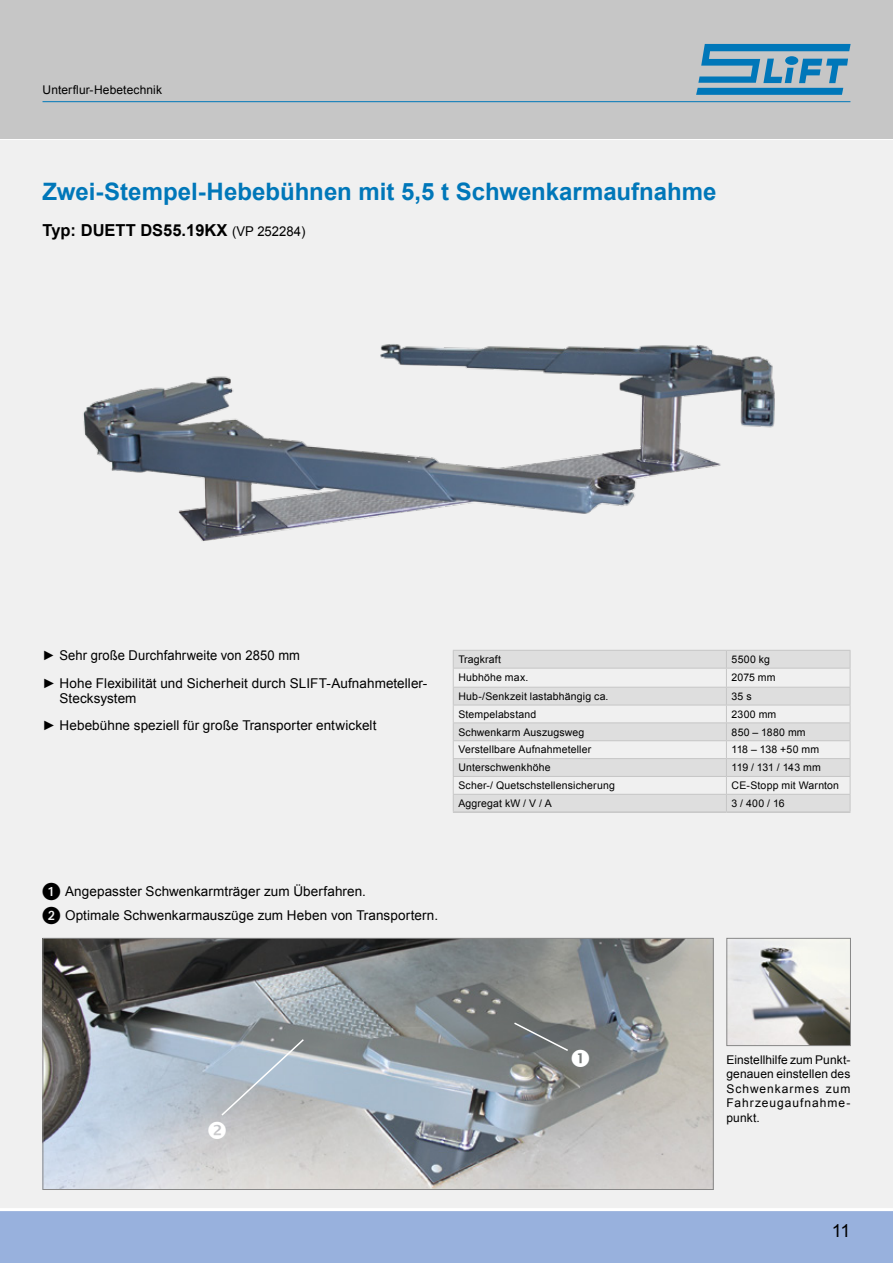
<style>
.page{position:relative;width:893px;height:1263px;background:#fff}
.page>*{position:absolute;margin:0;border:0;box-sizing:border-box;transform-origin:0 0}
.t1{font:700 24px "Arial";color:#0077b9}
.t2{font:18px "Arial";color:#000}
.t3{font:700 16.5px "Arial";color:#000}
.t4{font:13.5px/27.8px "Arial";letter-spacing:.005em;color:#000}
.t5{font:13.5px/27.8px "Arial";letter-spacing:.005em;color:#000;scale:.96 1}
.t6{font:12px/14.4px "Arial";letter-spacing:.055em;color:#000;text-align:justify}
.t7{font:12px "Arial";letter-spacing:.01em;color:#000}
.t8{font:10.5px "Arial";letter-spacing:.015em;color:#000}
.t9{font:10.5px "Arial";letter-spacing:-.02em;color:#000}
.s1{font-weight:400;font-size:13.5px}
.s2{font-family:"European Pi One";font-size:18px}
</style>
<div class="page">
<div style="left:0;top:118px;width:893px;height:1102px;background:#f0f0f0"></div>
<div style="left:0;top:1209px;width:893px;height:54px;background:#98b1dd"></div>
<hr style="left:0;top:1208px;width:893px;height:3px;background:#fff">
<hr style="left:0;top:137px;width:893px;height:3px;background:#fff">
<div style="left:0;top:0;width:893px;height:139px;background:#c6c6c6"></div>
<svg style="left:696px;top:44px;width:155px;height:51px"></svg>
<hr style="left:43px;top:101px;width:807px;height:1px;background:#0077b9">
<img style="left:83px;top:344px;width:692px;height:197px">
<img style="left:45px;top:940px;width:667px;height:248px">
<div style="left:43px;top:938px;width:671px;height:252px;border:1px solid #878787"></div>
<img style="left:728px;top:942px;width:121px;height:102px">
<div style="left:726px;top:938px;width:125px;height:108px;border:1px solid #878787"></div>
<svg style="left:454px;top:651px;width:396px;height:160px;fill:#dedede"></svg>
<hr style="left:453px;top:668px;width:273px;height:1px;background:#c6c6c6">
<hr style="left:726px;top:668px;width:124px;height:1px;background:#c6c6c6">
<hr style="left:453px;top:687px;width:273px;height:1px;background:#c6c6c6">
<hr style="left:726px;top:687px;width:124px;height:1px;background:#c6c6c6">
<hr style="left:453px;top:705px;width:273px;height:1px;background:#c6c6c6">
<hr style="left:726px;top:705px;width:124px;height:1px;background:#c6c6c6">
<hr style="left:453px;top:722px;width:273px;height:1px;background:#c6c6c6">
<hr style="left:726px;top:722px;width:124px;height:1px;background:#c6c6c6">
<hr style="left:453px;top:740px;width:273px;height:1px;background:#c6c6c6">
<hr style="left:726px;top:740px;width:124px;height:1px;background:#c6c6c6">
<hr style="left:453px;top:758px;width:273px;height:1px;background:#c6c6c6">
<hr style="left:726px;top:758px;width:124px;height:1px;background:#c6c6c6">
<hr style="left:453px;top:776px;width:273px;height:1px;background:#c6c6c6">
<hr style="left:726px;top:776px;width:124px;height:1px;background:#c6c6c6">
<svg style="left:726px;top:651px;width:1px;height:160px"></svg>
<hr style="left:453px;top:794px;width:273px;height:1px;background:#c6c6c6">
<hr style="left:726px;top:794px;width:124px;height:1px;background:#c6c6c6">
<hr style="left:453px;top:650px;width:273px;height:1px;background:#c6c6c6">
<hr style="left:726px;top:650px;width:124px;height:1px;background:#c6c6c6">
<svg style="left:453px;top:651px;width:1px;height:160px"></svg>
<svg style="left:850px;top:651px;width:1px;height:160px"></svg>
<hr style="left:453px;top:811px;width:273px;height:2px;background:#c6c6c6">
<hr style="left:726px;top:811px;width:124px;height:2px;background:#c6c6c6">
<svg style="left:512px;top:1021px;width:77px;height:46px;background:#727676"></svg>
<svg style="left:209px;top:1037px;width:96px;height:102px;background:#b3bbc2"></svg>
<p class="t7" style="left:43px;top:81px;width:121px">Unterflur-Hebetechnik</p>
<h1 class="t1" style="left:43px;top:175px;width:675px">Zwei-Stempel-Hebebühnen mit 5,5 t Schwenkarmaufnahme</h1>
<h3 class="t3" style="left:43px;top:219px;width:264px">Typ: DUETT DS55.19KX <span class="s1">(VP 252284)</span></h3>
<p class="t5" style="left:43px;top:641px;width:402px">► Sehr große Durchfahrweite von 2850 mm<br>► Hohe Flexibilität und Sicherheit durch SLIFT-Aufnahmeteller-</p>
<p class="t4" style="left:43px;top:684px;width:335px;text-indent:17px">Stecksystem<br>► Hebebühne speziell für große Transporter entwickelt</p>
<p class="t8" style="left:458px;top:652px;width:44px">Tragkraft</p>
<p class="t8" style="left:731px;top:652px;width:40px">5500 kg</p>
<p class="t8" style="left:458px;top:670px;width:71px">Hubhöhe max.</p>
<p class="t8" style="left:731px;top:670px;width:46px">2075 mm</p>
<p class="t8" style="left:458px;top:689px;width:152px">Hub-/Senkzeit lastabhängig ca.</p>
<p class="t8" style="left:731px;top:689px;width:22px">35 s</p>
<p class="t8" style="left:458px;top:707px;width:80px">Stempelabstand</p>
<p class="t8" style="left:731px;top:707px;width:46px">2300 mm</p>
<p class="t8" style="left:458px;top:725px;width:127px">Schwenkarm Auszugsweg</p>
<p class="t8" style="left:731px;top:725px;width:76px">850 – 1880 mm</p>
<p class="t8" style="left:458px;top:743px;width:134px">Verstellbare Aufnahmeteller</p>
<p class="t8" style="left:731px;top:743px;width:89px">118 – 138 +50 mm</p>
<p class="t8" style="left:458px;top:761px;width:94px">Unterschwenkhöhe</p>
<p class="t9" style="left:731px;top:761px;width:91px">119 / 131 / 143 mm</p>
<p class="t8" style="left:458px;top:779px;width:158px">Scher-/ Quetschstellensicherung</p>
<p class="t8" style="left:731px;top:779px;width:109px">CE-Stopp mit Warnton</p>
<p class="t8" style="left:458px;top:796px;width:95px">Aggregat kW / V / A</p>
<p class="t8" style="left:731px;top:796px;width:55px">3 / 400 / 16</p>
<p class="t4" style="left:43px;top:879px;width:397px;line-height:24px"><span class="s2">1</span> Angepasster Schwenkarmträger zum Überfahren.<br><span class="s2">2</span> Optimale Schwenkarmauszüge zum Heben von Transportern.</p>
<p class="t6" style="left:726px;top:1053px;width:126px">Einstellhilfe zum Punkt&shy;genauen einstellen des Schwenkarmes zum Fahrzeugaufnahme&shy;punkt.</p>
<h2 class="t2" style="left:832px;top:1219px;width:20px">11</h2>
</div>
